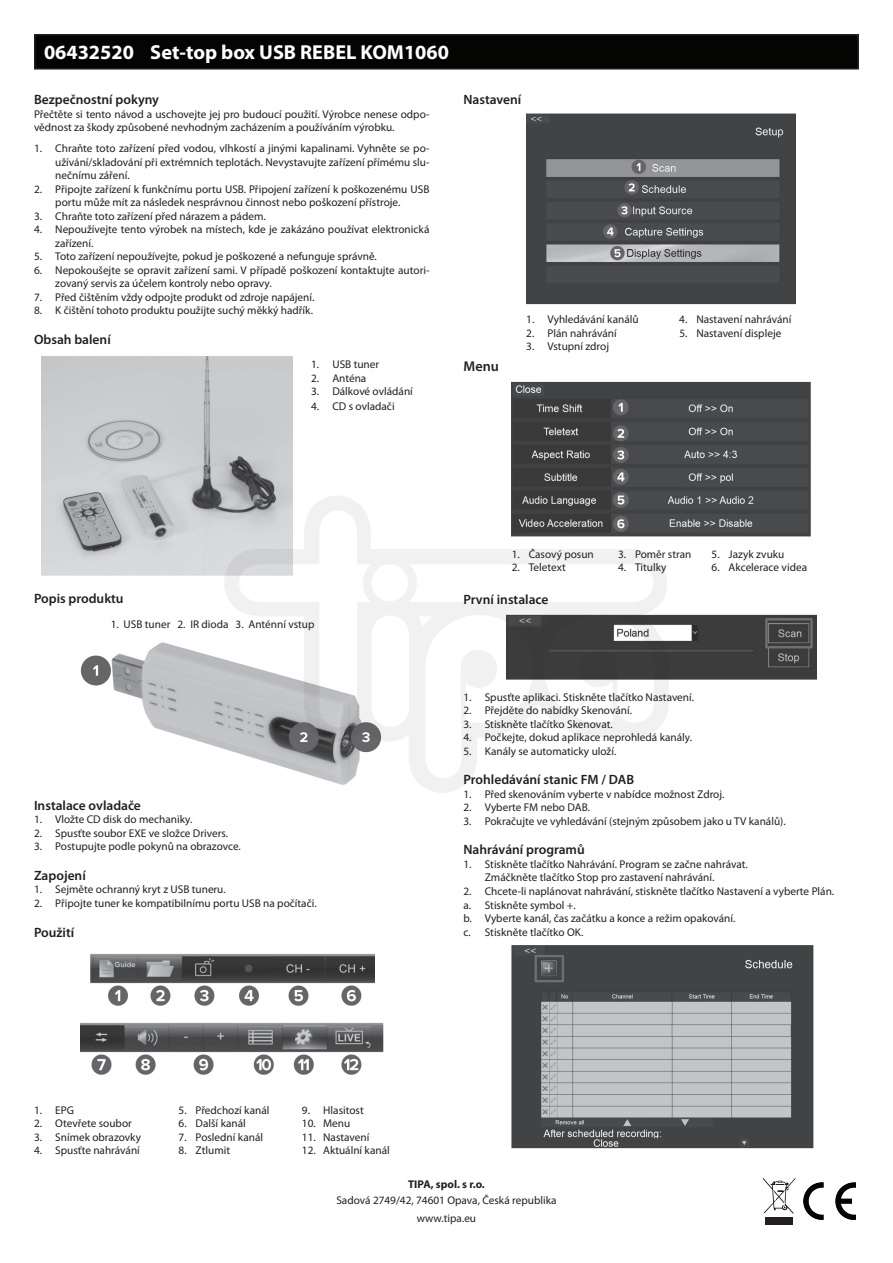
<style>
.page{position:relative;width:893px;height:1263px;background:#fff}
.page>*{position:absolute;margin:0;border:0;box-sizing:border-box;transform-origin:0 0}
.t1{font:700 20.25px "Myriad Pro";color:#fff}
.t2{font:600 14.25px "Myriad Pro";color:#231f20}
.t3{font:600 13.5px "Myriad Pro";color:#231f20}
.t4{font:11.25px/13.5px "Myriad Pro";color:#231f20}
.t5{font:700 11.25px "Myriad Pro";color:#231f20}
</style>
<div class="page">
<div style="left:35px;top:35px;width:823px;height:34px;background:#040503"></div>
<div style="left:34px;top:34px;width:825px;height:36px;border:2px solid #231f20"></div>
<img style="left:41px;top:356px;width:252px;height:220px">
<img style="left:80px;top:642px;width:144px;height:107px">
<img style="left:80px;top:1022px;width:303px;height:53px">
<img style="left:90px;top:953px;width:284px;height:53px">
<img style="left:527px;top:114px;width:269px;height:191px">
<img style="left:512px;top:381px;width:299px;height:156px">
<img style="left:669px;top:614px;width:147px;height:65px">
<img style="left:511px;top:945px;width:303px;height:204px">
<img style="left:803px;top:1182px;width:53px;height:38px">
<div style="left:766px;top:1217px;width:27px;height:7px;background:#231f20"></div>
<svg style="left:763px;top:1178px;width:32px;height:36px"></svg>
<svg style="left:224px;top:495px;width:445px;height:298px"></svg>
<h1 class="t1" style="left:44px;top:39px;width:406px">06432520 Set-top box USB REBEL KOM1060</h1>
<p class="t3" style="left:34px;top:91px;width:126px">Bezpečnostní pokyny</p>
<p class="t4" style="left:34px;top:107px;width:397px">Přečtěte si tento návod a uschovejte jej pro budoucí použití. Výrobce nenese odpo&shy;vědnost za škody způsobené nevhodným zacházením a používáním výrobku.</p>
<p class="t4" style="left:55px;top:141px;width:376px;text-align:justify;text-indent:-21px">1. Chraňte toto zařízení před vodou, vlhkostí a jinými kapalinami. Vyhněte se po&shy;užívání/skladování při extrémních teplotách. Nevystavujte zařízení přímému slu&shy;nečnímu záření.</p>
<p class="t4" style="left:55px;top:182px;width:376px;text-indent:-21px">2. Připojte zařízení k funkčnímu portu USB. Připojení zařízení k poškozenému USB portu může mít za následek nesprávnou činnost nebo poškození přístroje.</p>
<p class="t4" style="left:34px;top:209px;width:233px">3. Chraňte toto zařízení před nárazem a pádem.</p>
<p class="t4" style="left:55px;top:222px;width:376px;text-indent:-21px">4. Nepoužívejte tento výrobek na místech, kde je zakázáno používat elektronická zařízení.</p>
<p class="t4" style="left:34px;top:249px;width:344px">5. Toto zařízení nepoužívejte, pokud je poškozené a nefunguje správně.</p>
<p class="t4" style="left:55px;top:263px;width:376px;text-indent:-21px">6. Nepokoušejte se opravit zařízení sami. V případě poškození kontaktujte autori&shy;zovaný servis za účelem kontroly nebo opravy.</p>
<p class="t4" style="left:34px;top:290px;width:282px">7. Před čištěním vždy odpojte produkt od zdroje napájení.</p>
<p class="t4" style="left:34px;top:303px;width:280px">8. K čištění tohoto produktu použijte suchý měkký hadřík.</p>
<p class="t3" style="left:34px;top:331px;width:78px">Obsah balení</p>
<p class="t4" style="left:311px;top:358px;width:70px">1. USB tuner</p>
<p class="t4" style="left:311px;top:371px;width:57px">2. Anténa</p>
<p class="t4" style="left:311px;top:385px;width:103px">3. Dálkové ovládání</p>
<p class="t4" style="left:311px;top:399px;width:85px">4. CD s ovladači</p>
<p class="t3" style="left:463px;top:91px;width:59px">Nastavení</p>
<p class="t2" style="left:463px;top:357px;width:37px">Menu</p>
<p class="t4" style="left:526px;top:312px;width:114px">1. Vyhledávání kanálů</p>
<p class="t4" style="left:679px;top:312px;width:114px">4. Nastavení nahrávání</p>
<p class="t4" style="left:526px;top:326px;width:92px">2. Plán nahrávání</p>
<p class="t4" style="left:679px;top:326px;width:104px">5. Nastavení displeje</p>
<p class="t4" style="left:526px;top:339px;width:84px">3. Vstupní zdroj</p>
<p class="t3" style="left:34px;top:590px;width:91px">Popis produktu</p>
<p class="t4" style="left:111px;top:617px;width:205px">1. USB tuner 2. IR dioda 3. Anténní vstup</p>
<p class="t3" style="left:34px;top:797px;width:108px">Instalace ovladače</p>
<p class="t4" style="left:34px;top:812px;width:160px">1. Vložte CD disk do mechaniky.</p>
<p class="t4" style="left:34px;top:826px;width:196px">2. Spusťte soubor EXE ve složce Drivers.</p>
<p class="t4" style="left:34px;top:839px;width:208px">3. Postupujte podle pokynů na obrazovce.</p>
<p class="t3" style="left:34px;top:867px;width:53px">Zapojení</p>
<p class="t4" style="left:34px;top:883px;width:193px">1. Sejměte ochranný kryt z USB tuneru.</p>
<p class="t4" style="left:34px;top:896px;width:284px">2. Připojte tuner ke kompatibilnímu portu USB na počítači.</p>
<p class="t3" style="left:34px;top:923px;width:42px">Použití</p>
<p class="t4" style="left:512px;top:547px;width:84px">1. Časový posun</p>
<p class="t4" style="left:618px;top:547px;width:75px">3. Poměr stran</p>
<p class="t4" style="left:711px;top:547px;width:74px">5. Jazyk zvuku</p>
<p class="t4" style="left:512px;top:561px;width:56px">2. Teletext</p>
<p class="t4" style="left:618px;top:561px;width:50px">4. Titulky</p>
<p class="t4" style="left:711px;top:561px;width:97px">6. Akcelerace videa</p>
<p class="t3" style="left:463px;top:591px;width:86px">První instalace</p>
<p class="t4" style="left:463px;top:690px;width:232px">1. Spusťte aplikaci. Stiskněte tlačítko Nastavení.</p>
<p class="t4" style="left:463px;top:703px;width:170px">2. Přejděte do nabídky Skenování.</p>
<p class="t4" style="left:463px;top:717px;width:151px">3. Stiskněte tlačítko Skenovat.</p>
<p class="t4" style="left:463px;top:730px;width:230px">4. Počkejte, dokud aplikace neprohledá kanály.</p>
<p class="t4" style="left:463px;top:744px;width:154px">5. Kanály se automaticky uloží.</p>
<p class="t3" style="left:463px;top:771px;width:172px">Prohledávání stanic FM / DAB</p>
<p class="t4" style="left:463px;top:787px;width:262px">1. Před skenováním vyberte v nabídce možnost Zdroj.</p>
<p class="t4" style="left:463px;top:800px;width:128px">2. Vyberte FM nebo DAB.</p>
<p class="t4" style="left:463px;top:814px;width:324px">3. Pokračujte ve vyhledávání (stejným způsobem jako u TV kanálů).</p>
<p class="t3" style="left:463px;top:841px;width:123px">Nahrávání programů</p>
<p class="t4" style="left:485px;top:857px;width:265px;text-indent:-21px">1. Stiskněte tlačítko Nahrávání. Program se začne nahrávat.<br>Zmáčkněte tlačítko Stop pro zastavení nahrávání.</p>
<p class="t4" style="left:463px;top:884px;width:372px">2. Chcete-li naplánovat nahrávání, stiskněte tlačítko Nastavení a vyberte Plán. a. Stiskněte symbol +.<br>b. Vyberte kanál, čas začátku a konce a režim opakování.<br>c. Stiskněte tlačítko OK.</p>
<p class="t4" style="left:34px;top:1103px;width:42px">1. EPG</p>
<p class="t4" style="left:179px;top:1103px;width:92px">5. Předchozí kanál</p>
<p class="t4" style="left:302px;top:1103px;width:63px">9. Hlasitost</p>
<p class="t4" style="left:34px;top:1116px;width:99px">2. Otevřete soubor</p>
<p class="t4" style="left:179px;top:1116px;width:69px">6. Další kanál</p>
<p class="t4" style="left:302px;top:1116px;width:50px">10. Menu</p>
<p class="t4" style="left:34px;top:1130px;width:108px">3. Snímek obrazovky</p>
<p class="t4" style="left:179px;top:1130px;width:86px">7. Poslední kanál</p>
<p class="t4" style="left:302px;top:1130px;width:69px">11. Nastavení</p>
<p class="t4" style="left:34px;top:1143px;width:107px">4. Spusťte nahrávání</p>
<p class="t4" style="left:179px;top:1143px;width:53px">8. Ztlumit</p>
<p class="t4" style="left:302px;top:1143px;width:89px">12. Aktuální kanál</p>
<p class="t5" style="left:408px;top:1177px;width:78px">TIPA, spol. s r.o.</p>
<p class="t4" style="left:336px;top:1191px;width:222px;line-height:18px;text-align:center">Sadová 2749/42, 74601 Opava, Česká republika www.tipa.eu</p>
</div>
